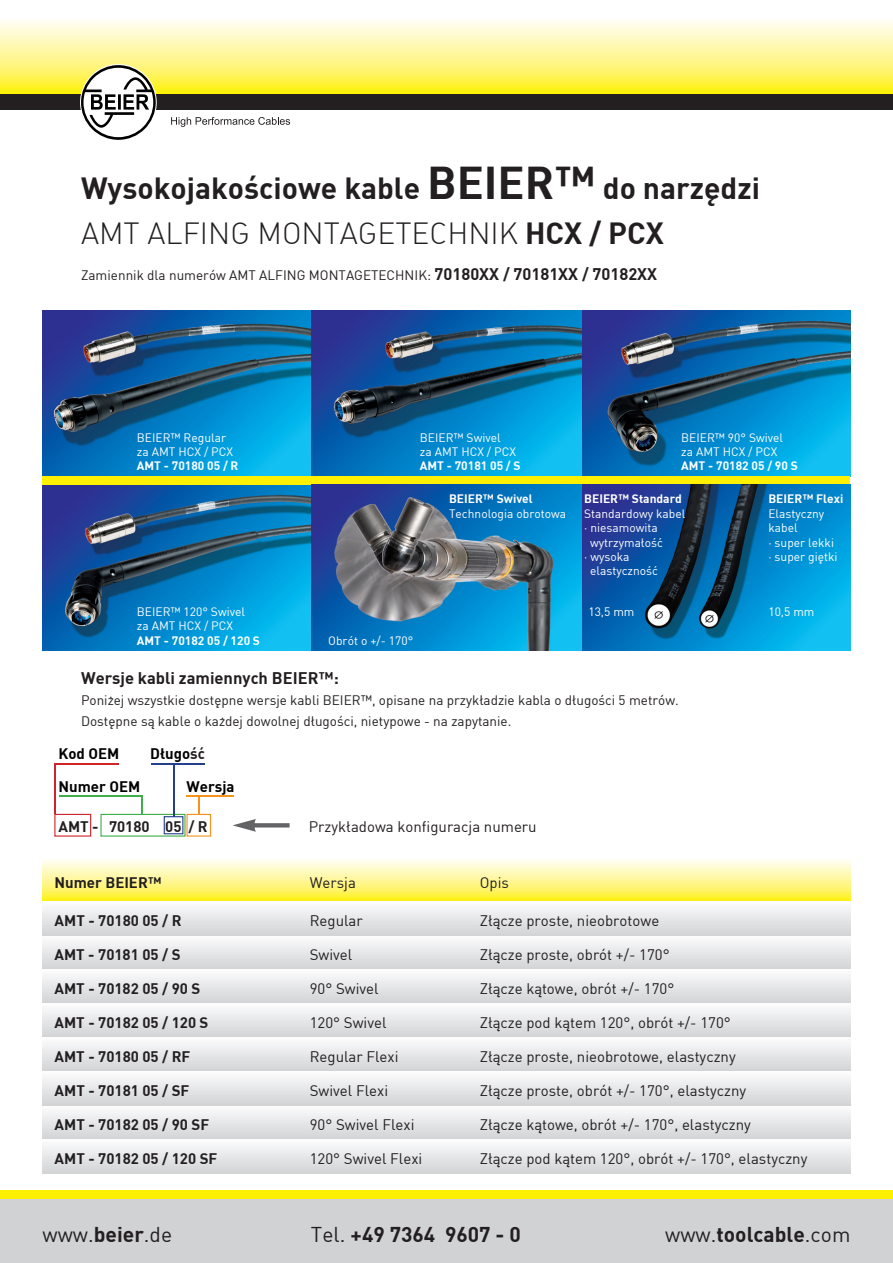
<style>
.page{position:relative;width:893px;height:1263px;background:#fff}
.page>*{position:absolute;margin:0;border:0;box-sizing:border-box;transform-origin:0 0}
.t1{font:30px "DIN Bold";color:#231f20}
.t2{font:30px "DIN Light Alternate";color:#231f20}
.t3{font:21px "DIN Bold";color:#231f20}
.t4{font:21px "DIN";color:#231f20}
.t5{font:16.5px "DIN Bold";color:#231f20}
.t6{font:15px "DIN";color:#231f20}
.t7{font:15px "DIN Bold";color:#231f20}
.t8{font:15px "DIN Bold";color:#000}
.t9{font:15px "Helvetica";color:#231f20}
.t10{font:13.5px/21px "DIN";color:#231f20}
.t11{font:13.5px "Helvetica";color:#231f20}
.t12{font:12px/14.4px "DIN";color:#fff}
.t13{font:12px "DIN Bold";color:#fff}
.s1{font-size:45px}
.s2{font-family:"Helvetica";font-weight:700}
.s3{font-family:"DIN Bold"}
.s4{font-family:"DIN Bold";font-size:16.5px}
.s5{font-family:"Helvetica"}
.s6{color:#231f20}
.s7{font-family:"DIN"}
</style>
<div class="page">
<img style="left:43px;top:485px;width:807px;height:166px">
<img style="left:43px;top:310px;width:807px;height:166px">
<div style="left:0;top:1199px;width:893px;height:64px;background:#d1d2d4"></div>
<div style="left:0;top:1191px;width:893px;height:8px;background:#fff101"></div>
<svg style="left:43px;top:860px;width:807px;height:41px;background:#fff690"></svg>
<svg style="left:233px;top:819px;width:57px;height:13px"></svg>
<div style="left:43px;top:476px;width:807px;height:9px;background:#fff101"></div>
<div style="left:0;top:95px;width:893px;height:15px;background:#231f20"></div>
<svg style="left:0;top:21px;width:892px;height:73px;background:#fff68e"></svg>
<svg style="left:171px;top:117px;width:119px;height:10px"></svg>
<svg style="left:81px;top:65px;width:75px;height:75px"></svg>
<div style="left:54px;top:814px;width:37px;height:23px;border:1px solid #d1232a"></div>
<div style="left:164px;top:816px;width:19px;height:18px;border:1px solid #253f8e"></div>
<div style="left:100px;top:814px;width:86px;height:23px;border:1px solid #40ae49"></div>
<div style="left:186px;top:814px;width:25px;height:23px;border:1px solid #f7931d"></div>
<hr style="left:54px;top:763px;width:1px;height:51px;background:#d1232a">
<svg style="left:142px;top:797px;width:1px;height:17px"></svg>
<svg style="left:198px;top:797px;width:1px;height:17px"></svg>
<hr style="left:173px;top:764px;width:1px;height:53px;background:#253f8e">
<hr style="left:55px;top:763px;width:64px;height:2px;background:#d1232a">
<hr style="left:151px;top:763px;width:54px;height:2px;background:#253f8e">
<hr style="left:59px;top:796px;width:84px;height:1px;background:#40ae49">
<hr style="left:186px;top:796px;width:48px;height:1px;background:#f7931d">
<div style="left:43px;top:935px;width:807px;height:34px;background:linear-gradient(to bottom,#fdfdfd,#d4d5d7)"></div>
<div style="left:43px;top:901px;width:807px;height:34px;background:linear-gradient(to bottom,#fdfdfd,#d4d5d7)"></div>
<div style="left:43px;top:969px;width:807px;height:34px;background:linear-gradient(to bottom,#fdfdfd,#d4d5d7)"></div>
<div style="left:43px;top:1003px;width:807px;height:34px;background:linear-gradient(to bottom,#fdfdfd,#d4d5d7)"></div>
<img style="left:43px;top:1003px;width:807px;height:1px">
<div style="left:43px;top:1037px;width:807px;height:34px;background:linear-gradient(to bottom,#fdfdfd,#d4d5d7)"></div>
<svg style="left:43px;top:1078px;width:807px;height:28px"></svg>
<div style="left:43px;top:1106px;width:807px;height:34px;background:linear-gradient(to bottom,#fbfcfc,#d3d4d6)"></div>
<img style="left:43px;top:1106px;width:807px;height:1px">
<div style="left:43px;top:1140px;width:807px;height:34px;background:linear-gradient(to bottom,#fbfcfc,#d3d4d6)"></div>
<h1 class="t1" style="left:81px;top:168px;width:680px">Wysokojakos´ciowe kable <span class="s1">BEIER™</span> do narze<span class="s2">̨</span>dzi</h1>
<h1 class="t2" style="left:81px;top:214px;width:584px">AMT ALFING MONTAGETECHNIK <span class="s3">HCX / PCX</span></h1>
<p class="t10" style="left:81px;top:264px;width:578px">Zamiennik dla numerów AMT ALFING MONTAGETECHNIK: <span class="s4">70180XX / 70181XX / 70182XX</span></p>
<p class="t12" style="left:137px;top:430px;width:98px">BEIER™ Regular za AMT HCX / PCX</p>
<p class="t13" style="left:137px;top:458px;width:103px">AMT - 70180 05 / R</p>
<p class="t12" style="left:137px;top:604px;width:110px">BEIER™ 120° Swivel za AMT HCX / PCX</p>
<p class="t13" style="left:137px;top:633px;width:125px">AMT - 70182 05 / 120 S</p>
<p class="t12" style="left:420px;top:430px;width:98px">BEIER™ Swivel<br>za AMT HCX / PCX</p>
<p class="t13" style="left:420px;top:458px;width:102px">AMT - 70181 05 / S</p>
<p class="t13" style="left:449px;top:491px;width:85px">BEIER™ Swivel</p>
<p class="t12" style="left:449px;top:506px;width:119px">Technologia obrotowa</p>
<p class="t12" style="left:328px;top:633px;width:87px">Obrót o +/- 170°</p>
<p class="t12" style="left:681px;top:430px;width:103px">BEIER™ 90° Swivel za AMT HCX / PCX</p>
<p class="t13" style="left:681px;top:458px;width:118px">AMT - 70182 05 / 90 S</p>
<p class="t13" style="left:584px;top:491px;width:99px">BEIER™ Standard</p>
<p class="t12" style="left:584px;top:506px;width:103px">Standardowy kabel</p>
<p class="t12" style="left:584px;top:520px;width:75px">· niesamowita</p>
<p class="t12" style="left:590px;top:535px;width:74px">wytrzymałos´c´</p>
<p class="t12" style="left:584px;top:549px;width:47px">· wysoka</p>
<p class="t12" style="left:590px;top:564px;width:69px">elastycznos´c´</p>
<p class="t13" style="left:768px;top:491px;width:76px">BEIER™ Flexi</p>
<p class="t12" style="left:768px;top:506px;width:71px">Elastyczny kabel<br>· super lekki · super gie<span class="s5">̨</span>tki</p>
<p class="t12" style="left:588px;top:604px;width:48px">13,5 mm</p>
<p class="t12" style="left:768px;top:604px;width:48px">10,5 mm</p>
<p class="t5" style="left:81px;top:668px;width:259px">Wersje kabli zamiennych BEIER™:</p>
<p class="t10" style="left:81px;top:690px;width:599px">Poniz·ej wszystkie doste<span class="s5">̨</span>pne wersje kabli BEIER™, opisane na przykładzie kabla o długos´ci 5 metrów.<br>Doste<span class="s5">̨</span>pne sa kable o kaz·dej dowolnej długos´ci, nietypowe - na zapytanie.</p>
<p class="t11" style="left:157px;top:711px;width:6px">̨</p>
<p class="t8" style="left:59px;top:744px;width:62px">Kod OEM</p>
<p class="t8" style="left:150px;top:744px;width:56px">Długo<span class="s6">s´c´</span></p>
<p class="t8" style="left:59px;top:776px;width:83px">Numer OEM</p>
<p class="t8" style="left:186px;top:776px;width:50px">Wersja</p>
<p class="t7" style="left:59px;top:817px;width:151px">AMT - 70180 05 / R</p>
<p class="t6" style="left:309px;top:817px;width:229px">Przykładowa konfiguracja numeru</p>
<p class="t7" style="left:55px;top:873px;width:109px">Numer BEIER™</p>
<p class="t6" style="left:310px;top:873px;width:48px">Wersja</p>
<p class="t6" style="left:480px;top:873px;width:31px">Opis</p>
<p class="t7" style="left:55px;top:911px;width:128px">AMT - 70180 05 / R</p>
<p class="t6" style="left:310px;top:911px;width:55px">Regular</p>
<p class="t6" style="left:480px;top:911px;width:181px">Złacze proste, nieobrotowe</p>
<p class="t9" style="left:503px;top:909px;width:7px">̨</p>
<p class="t7" style="left:55px;top:945px;width:128px">AMT - 70181 05 / S</p>
<p class="t6" style="left:310px;top:945px;width:44px">Swivel</p>
<p class="t6" style="left:480px;top:945px;width:191px">Złacze proste, obrót +/- 170°</p>
<p class="t9" style="left:503px;top:943px;width:7px">̨</p>
<p class="t7" style="left:55px;top:979px;width:147px">AMT - 70182 05 / 90 S</p>
<p class="t6" style="left:310px;top:979px;width:70px">90° Swivel</p>
<p class="t6" style="left:480px;top:979px;width:196px">Złacze katowe, obrót +/- 170°</p>
<p class="t9" style="left:503px;top:977px;width:7px">̨</p>
<p class="t9" style="left:544px;top:977px;width:7px">̨</p>
<p class="t7" style="left:55px;top:1013px;width:155px">AMT - 70182 05 / 120 S</p>
<p class="t6" style="left:310px;top:1013px;width:78px">120° Swivel</p>
<p class="t6" style="left:480px;top:1013px;width:253px">Złacze pod katem 120°, obrót +/- 170°</p>
<p class="t9" style="left:503px;top:1011px;width:7px">̨</p>
<p class="t9" style="left:572px;top:1011px;width:7px">̨</p>
<p class="t7" style="left:55px;top:1047px;width:137px">AMT - 70180 05 / RF</p>
<p class="t6" style="left:310px;top:1047px;width:90px">Regular Flexi</p>
<p class="t6" style="left:480px;top:1047px;width:257px">Złacze proste, nieobrotowe, elastyczny</p>
<p class="t9" style="left:503px;top:1045px;width:7px">̨</p>
<p class="t7" style="left:55px;top:1081px;width:136px">AMT - 70181 05 / SF</p>
<p class="t6" style="left:310px;top:1081px;width:80px">Swivel Flexi</p>
<p class="t6" style="left:480px;top:1081px;width:268px">Złacze proste, obrót +/- 170°, elastyczny</p>
<p class="t9" style="left:503px;top:1079px;width:7px">̨</p>
<p class="t7" style="left:55px;top:1115px;width:156px">AMT - 70182 05 / 90 SF</p>
<p class="t6" style="left:310px;top:1115px;width:106px">90° Swivel Flexi</p>
<p class="t6" style="left:480px;top:1115px;width:272px">Złacze katowe, obrót +/- 170°, elastyczny</p>
<p class="t9" style="left:503px;top:1113px;width:7px">̨</p>
<p class="t9" style="left:544px;top:1113px;width:7px">̨</p>
<p class="t7" style="left:55px;top:1149px;width:164px">AMT - 70182 05 / 120 SF</p>
<p class="t6" style="left:310px;top:1149px;width:114px">120° Swivel Flexi</p>
<p class="t6" style="left:480px;top:1149px;width:329px">Złacze pod katem 120°, obrót +/- 170°, elastyczny</p>
<p class="t9" style="left:503px;top:1147px;width:7px">̨</p>
<p class="t9" style="left:572px;top:1147px;width:7px">̨</p>
<h2 class="t4" style="left:43px;top:1221px;width:131px">www.<span class="s3">beier</span>.de</h2>
<h2 class="t3" style="left:311px;top:1220px;width:211px"><span class="s7">Tel.</span> +49 7364 9607 - 0</h2>
<h2 class="t3" style="left:665px;top:1220px;width:187px"><span class="s7">www.</span>toolcable<span class="s7">.com</span></h2>
</div>
